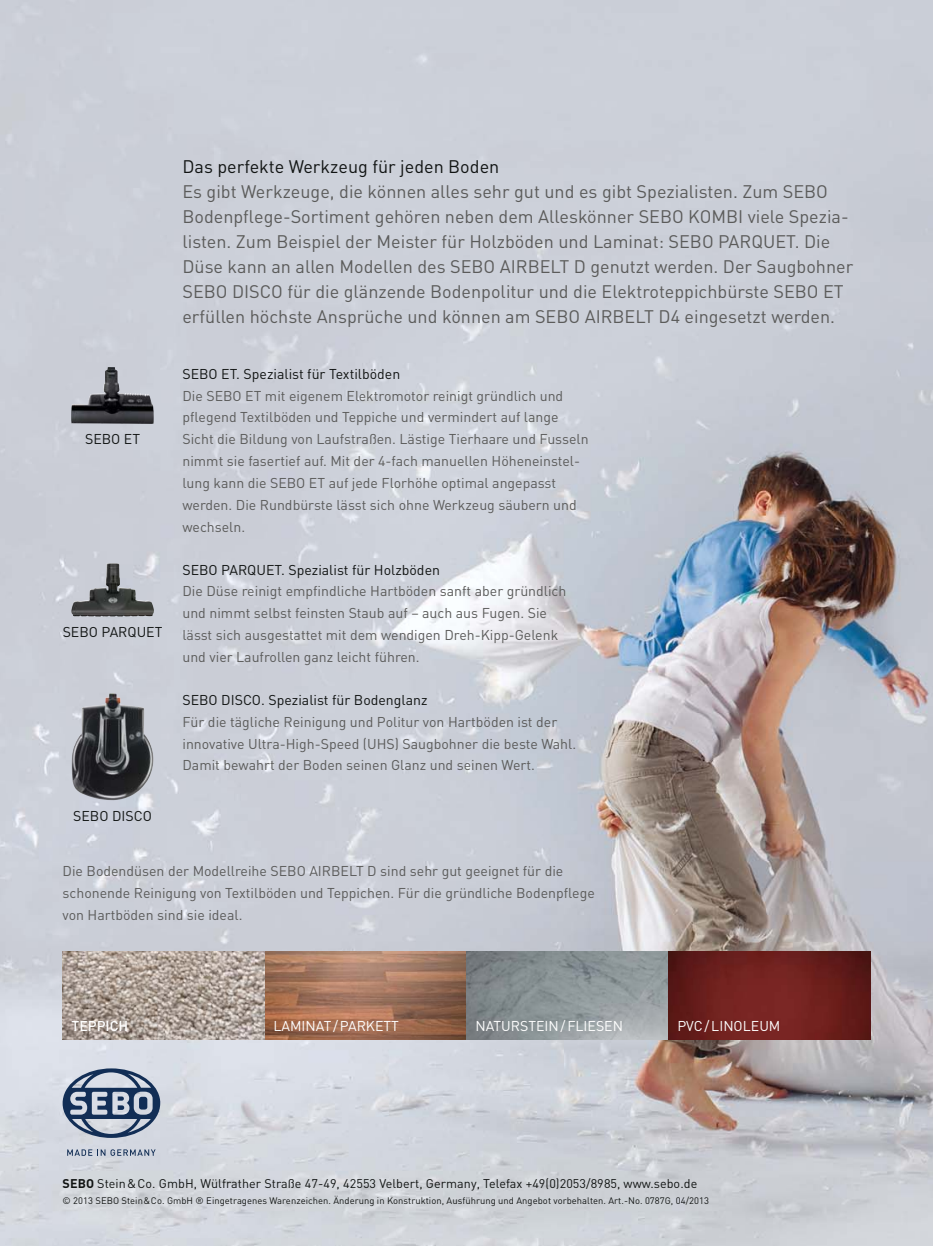
<style>
.page{position:relative;width:933px;height:1246px;background:#fff}
.page>*{position:absolute;margin:0;border:0;box-sizing:border-box;transform-origin:0 0}
.t1{font:18.03px/25px "DIN";color:#5b5b5a}
.t2{font:18.03px "DIN";color:#111413}
.t3{font:14px/21.9px "DIN";color:#5b5b5a}
.t4{font:14px "DIN";color:#111413}
.t5{font:14px "DIN";color:#fff}
.t6{font:500 14px "DIN";color:#fff}
.t7{font:12.6px "DIN";letter-spacing:.005em;color:#111413}
.t8{font:9.45px "DIN";letter-spacing:.005em;color:#111413}
.s1{font-weight:700}
</style>
<div class="page">
<img style="left:0;top:0;width:932px;height:1245px">
<svg style="left:62px;top:1068px;width:98px;height:69px;background:#8795aa"></svg>
<svg style="left:67px;top:1149px;width:88px;height:6px"></svg>
<img style="left:63px;top:951px;width:807px;height:88px">
<img style="left:71px;top:367px;width:83px;height:57px">
<img style="left:71px;top:563px;width:83px;height:53px">
<img style="left:72px;top:693px;width:81px;height:107px">
<p class="t4" style="left:85px;top:434px;width:56px">SEBO ET</p>
<p class="t4" style="left:63px;top:626px;width:101px">SEBO PARQUET</p>
<p class="t4" style="left:73px;top:810px;width:80px">SEBO DISCO</p>
<p class="t2" style="left:182px;top:159px;width:318px">Das perfekte Werkzeug für jeden Boden</p>
<p class="t1" style="left:182px;top:180px;width:672px">Es gibt Werkzeuge, die können alles sehr gut und es gibt Spezialisten. Zum SEBO Bodenpflege-Sortiment gehören neben dem Alleskönner SEBO KOMBI viele Spezia&shy;listen. Zum Beispiel der Meister für Holzböden und Laminat: SEBO PARQUET. Die Düse kann an allen Modellen des SEBO AIRBELT D genutzt werden. Der Saugbohner SEBO DISCO für die glänzende Bodenpolitur und die Elektroteppichbürste SEBO ET erfüllen höchste Ansprüche und können am SEBO AIRBELT D4 eingesetzt werden.</p>
<p class="t4" style="left:182px;top:368px;width:219px">SEBO ET. Spezialist für Textilböden</p>
<p class="t3" style="left:182px;top:386px;width:407px">Die SEBO ET mit eigenem Elektromotor reinigt gründlich und pflegend Textilböden und Teppiche und vermindert auf lange Sicht die Bildung von Laufstraßen. Lästige Tierhaare und Fusseln nimmt sie faser tief auf. Mit der 4-fach manuellen Höheneinstel&shy;lung kann die SEBO ET auf jede Florhöhe optimal angepasst werden. Die Rund bürste lässt sich ohne Werkzeug säubern und wechseln.</p>
<p class="t4" style="left:182px;top:564px;width:259px">SEBO PARQUET. Spezialist für Holzböden</p>
<p class="t3" style="left:182px;top:581px;width:385px">Die Düse reinigt empfindliche Hartböden sanft aber gründlich und nimmt selbst feinsten Staub auf – auch aus Fugen. Sie lässt sich ausgestattet mit dem wendigen Dreh-Kipp-Gelenk und vier Laufrollen ganz leicht führen.</p>
<p class="t4" style="left:182px;top:694px;width:246px">SEBO DISCO. Spezialist für Bodenglanz</p>
<p class="t3" style="left:182px;top:712px;width:395px">Für die tägliche Reinigung und Politur von Hart böden ist der innovative Ultra-High-Speed (UHS) Saugbohner die beste Wahl.<br>Damit bewahrt der Boden seinen Glanz und seinen Wert.</p>
<p class="t3" style="left:63px;top:861px;width:533px">Die Bodendüsen der Modellreihe SEBO AIRBELT D sind sehr gut geeignet für die schonende Reinigung von Textilböden und Teppichen. Für die gründliche Bodenpflege von Hartböden sind sie ideal.</p>
<p class="t6" style="left:71px;top:1017px;width:58px">TEPPICH</p>
<p class="t5" style="left:273px;top:1020px;width:127px">LAMINAT / PARKETT</p>
<p class="t5" style="left:475px;top:1020px;width:149px">NATURSTEIN / FLIESEN</p>
<p class="t5" style="left:677px;top:1020px;width:105px">PVC / LINOLEUM</p>
<p class="t7" style="left:63px;top:1179px;width:636px"><span class="s1">SEBO</span> Stein&amp;Co. GmbH, Wülfrather Straße 47-49, 42553 Velbert, Germany, Telefax +49(0)2053/8985, www.sebo.de</p>
<p class="t8" style="left:63px;top:1197px;width:647px">© 2013 SEBO Stein&amp;Co. GmbH ® Eingetragenes Warenzeichen. Änderung in Konstruktion, Ausführung und Angebot vorbehalten. Art.-No. 0787G, 04/2013</p>
</div>
